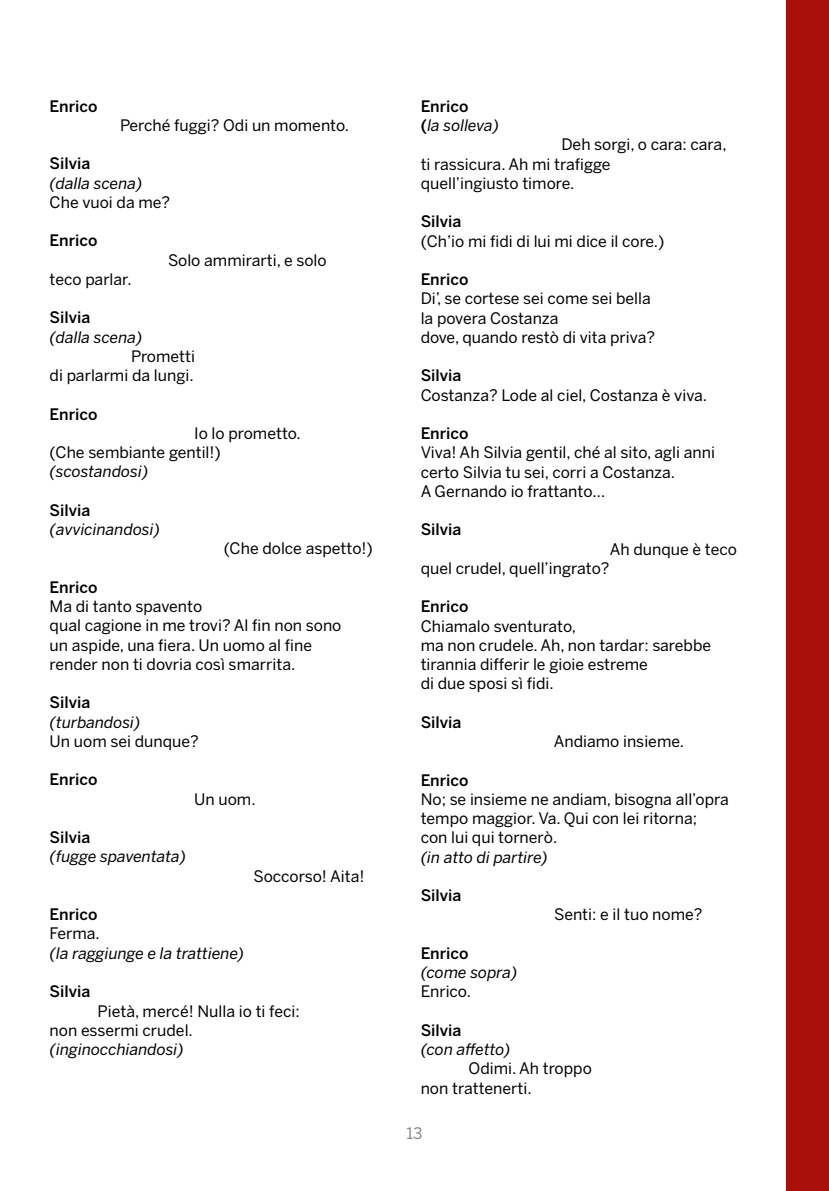
<style>
.page{position:relative;width:829px;height:1191px;background:#fff}
.page>*{position:absolute;margin:0;border:0;box-sizing:border-box;transform-origin:0 0}
.t1{font:15.75px/19.2px "Benton Sans";color:#000}
.t2{font:italic 15.75px/19.2px "Benton Sans";color:#000}
.t3{font:500 15.75px "Benton Sans";color:#000}
.t4{font:15.75px "Benton Sans";color:#878787}
.s1{font-weight:500;font-style:normal}
</style>
<div class="page">
<div style="left:785px;top:0;width:43px;height:1191px;background:#a90f09"></div>
<p class="t3" style="left:50px;top:96px;width:49px">Enrico</p>
<p class="t1" style="left:120px;top:115px;width:230px">Perché fuggi? Odi un momento.</p>
<p class="t3" style="left:50px;top:154px;width:42px">Silvia</p>
<p class="t2" style="left:50px;top:173px;width:94px">(dalla scena)</p>
<p class="t1" style="left:50px;top:192px;width:122px">Che vuoi da me?</p>
<p class="t3" style="left:50px;top:231px;width:49px">Enrico</p>
<p class="t1" style="left:168px;top:250px;width:160px">Solo ammirarti, e solo</p>
<p class="t1" style="left:50px;top:269px;width:83px">teco parlar.</p>
<p class="t3" style="left:50px;top:308px;width:42px">Silvia</p>
<p class="t2" style="left:50px;top:327px;width:94px">(dalla scena)</p>
<p class="t1" style="left:50px;top:346px;width:147px;text-align:right">Prometti<br>di parlarmi da lungi.</p>
<p class="t3" style="left:50px;top:404px;width:49px">Enrico</p>
<p class="t1" style="left:50px;top:423px;width:253px;text-indent:144px">Io lo prometto. (Che sembiante gentil!)</p>
<p class="t2" style="left:50px;top:462px;width:100px">(scostandosi)</p>
<p class="t3" style="left:50px;top:501px;width:42px">Silvia</p>
<p class="t2" style="left:50px;top:519px;width:111px">(avvicinandosi)</p>
<p class="t1" style="left:224px;top:539px;width:151px">(Che dolce aspetto!)</p>
<p class="t3" style="left:50px;top:578px;width:49px">Enrico</p>
<p class="t1" style="left:50px;top:596px;width:293px">Ma di tanto spavento<br>qual cagione in me trovi? Al fin non sono un aspide, una fiera. Un uomo al fine render non ti dovria così smarrita.</p>
<p class="t3" style="left:50px;top:693px;width:42px">Silvia</p>
<p class="t2" style="left:50px;top:712px;width:92px">(turbandosi)</p>
<p class="t1" style="left:50px;top:731px;width:151px">Un uom sei dunque?</p>
<p class="t3" style="left:50px;top:770px;width:49px">Enrico</p>
<p class="t1" style="left:194px;top:789px;width:63px">Un uom.</p>
<p class="t3" style="left:50px;top:828px;width:42px">Silvia</p>
<p class="t2" style="left:50px;top:847px;width:138px">(fugge spaventata)</p>
<p class="t1" style="left:253px;top:866px;width:112px">Soccorso! Aita!</p>
<p class="t3" style="left:50px;top:905px;width:49px">Enrico</p>
<p class="t1" style="left:50px;top:924px;width:52px">Ferma.</p>
<p class="t2" style="left:50px;top:943px;width:196px">(la raggiunge e la trattiene)</p>
<p class="t3" style="left:50px;top:982px;width:42px">Silvia</p>
<p class="t1" style="left:50px;top:1001px;width:251px;text-indent:48px">Pietà, mercé! Nulla io ti feci: non essermi crudel.</p>
<p class="t2" style="left:50px;top:1039px;width:135px">(inginocchiandosi)</p>
<p class="t2" style="left:420px;top:96px;width:80px"><span class="s1">Enrico<br>(</span>la solleva)</p>
<p class="t1" style="left:420px;top:135px;width:307px;text-indent:141px">Deh sorgi, o cara: cara, ti rassicura. Ah mi trafigge<br>quell’ingiusto timore.</p>
<p class="t3" style="left:420px;top:212px;width:42px">Silvia</p>
<p class="t1" style="left:420px;top:231px;width:245px">(Ch’io mi fidi di lui mi dice il core.)</p>
<p class="t3" style="left:420px;top:270px;width:49px">Enrico</p>
<p class="t1" style="left:420px;top:289px;width:236px">Di’, se cortese sei come sei bella la povera Costanza<br>dove, quando restò di vita priva?</p>
<p class="t3" style="left:420px;top:366px;width:42px">Silvia</p>
<p class="t1" style="left:420px;top:385px;width:288px">Costanza? Lode al ciel, Costanza è viva.</p>
<p class="t3" style="left:420px;top:424px;width:49px">Enrico</p>
<p class="t1" style="left:420px;top:443px;width:296px">Viva! Ah Silvia gentil, ché al sito, agli anni certo Silvia tu sei, corri a Costanza.<br>A Gernando io frattanto…</p>
<p class="t3" style="left:420px;top:520px;width:42px">Silvia</p>
<p class="t1" style="left:609px;top:539px;width:129px">Ah dunque è teco</p>
<p class="t1" style="left:420px;top:558px;width:190px">quel crudel, quell’ingrato?</p>
<p class="t3" style="left:420px;top:597px;width:49px">Enrico</p>
<p class="t1" style="left:420px;top:616px;width:292px">Chiamalo sventurato,<br>ma non crudele. Ah, non tardar: sarebbe tirannia differir le gioie estreme<br>di due sposi sì fidi.</p>
<p class="t3" style="left:420px;top:712px;width:42px">Silvia</p>
<p class="t1" style="left:553px;top:731px;width:132px">Andiamo insieme.</p>
<p class="t3" style="left:420px;top:770px;width:49px">Enrico</p>
<p class="t1" style="left:420px;top:789px;width:310px">No; se insieme ne andiam, bisogna all’opra tempo maggior. Va. Qui con lei ritorna;<br>con lui qui tornerò.</p>
<p class="t2" style="left:420px;top:847px;width:128px">(in atto di partire)</p>
<p class="t3" style="left:420px;top:886px;width:42px">Silvia</p>
<p class="t1" style="left:554px;top:905px;width:150px">Senti: e il tuo nome?</p>
<p class="t3" style="left:420px;top:943px;width:49px">Enrico</p>
<p class="t2" style="left:420px;top:962px;width:98px">(come sopra)</p>
<p class="t1" style="left:420px;top:982px;width:52px">Enrico.</p>
<p class="t3" style="left:420px;top:1020px;width:42px">Silvia</p>
<p class="t2" style="left:420px;top:1039px;width:91px">(con affetto)</p>
<p class="t1" style="left:420px;top:1059px;width:173px;text-indent:48px">Odimi. Ah troppo non trattenerti.</p>
<p class="t4" style="left:406px;top:1124px;width:18px">13</p>
</div>
